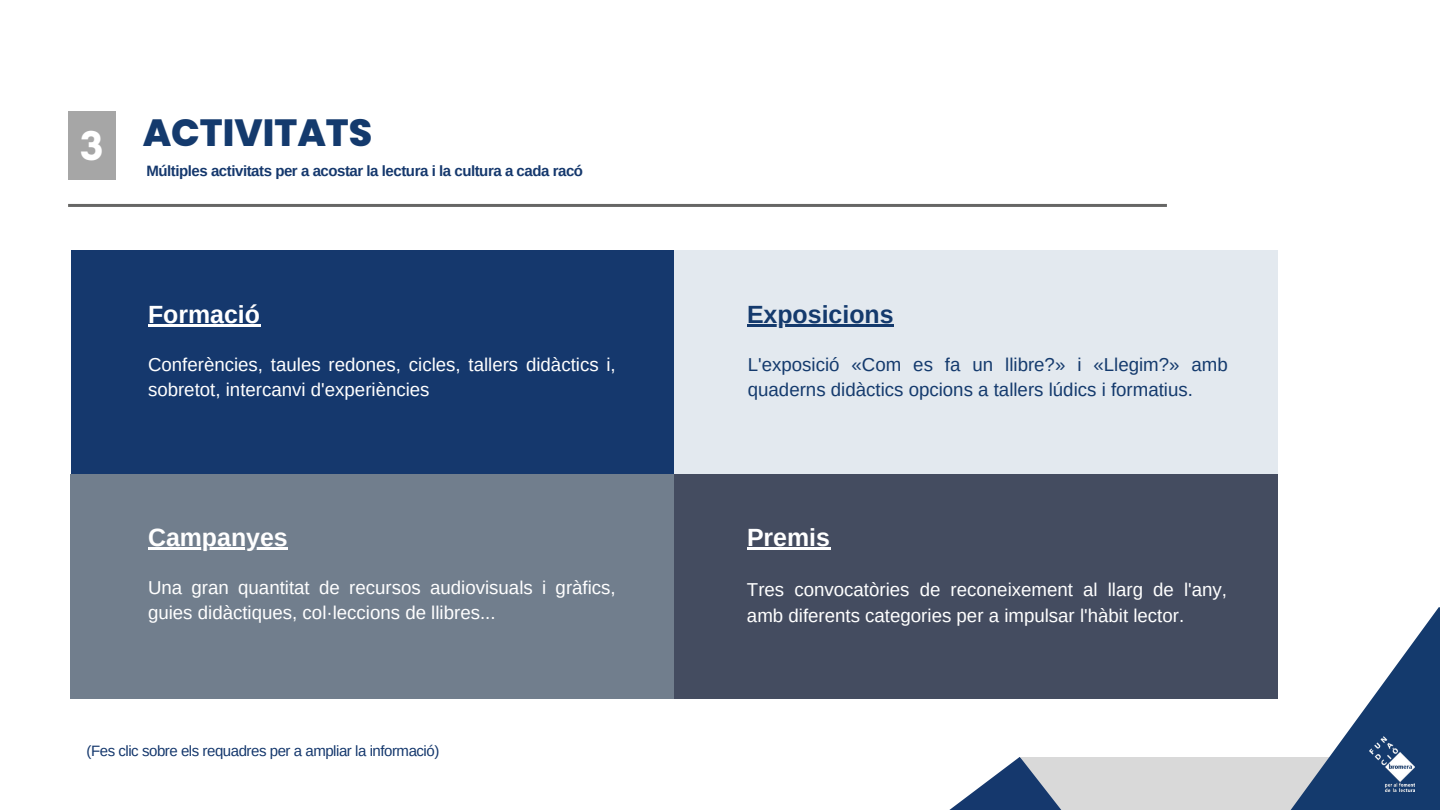
<style>
.page{position:relative;width:1440px;height:810px;background:#fff}
.page>*{position:absolute;margin:0;border:0;box-sizing:border-box;transform-origin:0 0}
.t1{font:700 42.4px "Glacial Indifference";color:#fff}
.t2{font:800 37.9px "Poppins";color:#143a6d}
.t3{font:700 24.9px "Arimo";color:#fff}
.t4{font:700 24.9px "Arimo";color:#143a6d}
.t5{font:18.7px/25.5px "Arimo";color:#fff}
.t6{font:18.7px/25.5px "Arimo";color:#143a6d}
.t7{font:700 15px "Arimo";letter-spacing:-.03em;color:#15386d}
.t8{font:15px "Arimo";letter-spacing:-.03em;color:#15386d}
</style>
<div class="page">
<svg style="left:949px;top:757px;width:71px;height:53px"></svg>
<div style="left:1020px;top:757px;width:321px;height:53px;background:#d9d9d9"></div>
<svg style="left:1277px;top:607px;width:163px;height:203px"></svg>
<img style="left:1370px;top:737px;width:45px;height:54px">
<hr style="left:68px;top:204px;width:1099px;height:3px;background:#666665">
<div style="left:68px;top:111px;width:48px;height:69px;background:#a6a6a6"></div>
<div style="left:71px;top:250px;width:604px;height:225px;background:#15386d"></div>
<div style="left:71px;top:475px;width:603px;height:224px;background:#717e8d"></div>
<div style="left:674px;top:250px;width:603px;height:225px;background:#e3e9ef"></div>
<div style="left:674px;top:475px;width:603px;height:224px;background:#444c60"></div>
<hr style="left:148px;top:324px;width:112px;height:3px;background:#fff">
<hr style="left:747px;top:324px;width:147px;height:3px;background:#143a6d">
<hr style="left:148px;top:547px;width:140px;height:2px;background:#fff">
<hr style="left:747px;top:547px;width:83px;height:2px;background:#fff">
<h4 class="t1" style="left:80px;top:119px;width:24px">3</h4>
<h1 class="t2" style="left:143px;top:107px;width:231px">ACTIVITATS</h1>
<p class="t7" style="left:146px;top:163px;width:438px">Múltiples activitats per a acostar la lectura i la cultura a cada racó</p>
<p class="t3" style="left:148px;top:300px;width:114px">Formació</p>
<h2 class="t5" style="left:148px;top:352px;width:469px">Conferències, taules redones, cicles, tallers didàctics i, sobretot, intercanvi d'experiències</h2>
<h3 class="t3" style="left:148px;top:523px;width:141px">Campanyes</h3>
<h2 class="t5" style="left:148px;top:575px;width:469px">Una gran quantitat de recursos audiovisuals i gràfics, guies didàctiques, col·leccions de llibres...</h2>
<h3 class="t8" style="left:87px;top:742px;width:354px">(Fes clic sobre els requadres per a ampliar la informació)</h3>
<h3 class="t4" style="left:747px;top:300px;width:148px">Exposicions</h3>
<h2 class="t6" style="left:748px;top:352px;width:482px">L'exposició «Com es fa un llibre?» i «Llegim?» amb quaderns didàctics opcions a tallers lúdics i formatius.</h2>
<h3 class="t3" style="left:747px;top:523px;width:85px">Premis</h3>
<h2 class="t5" style="left:747px;top:577px;width:482px">Tres convocatòries de reconeixement al llarg de l'any, amb diferents categories per a impulsar l'hàbit lector.</h2>
</div>
